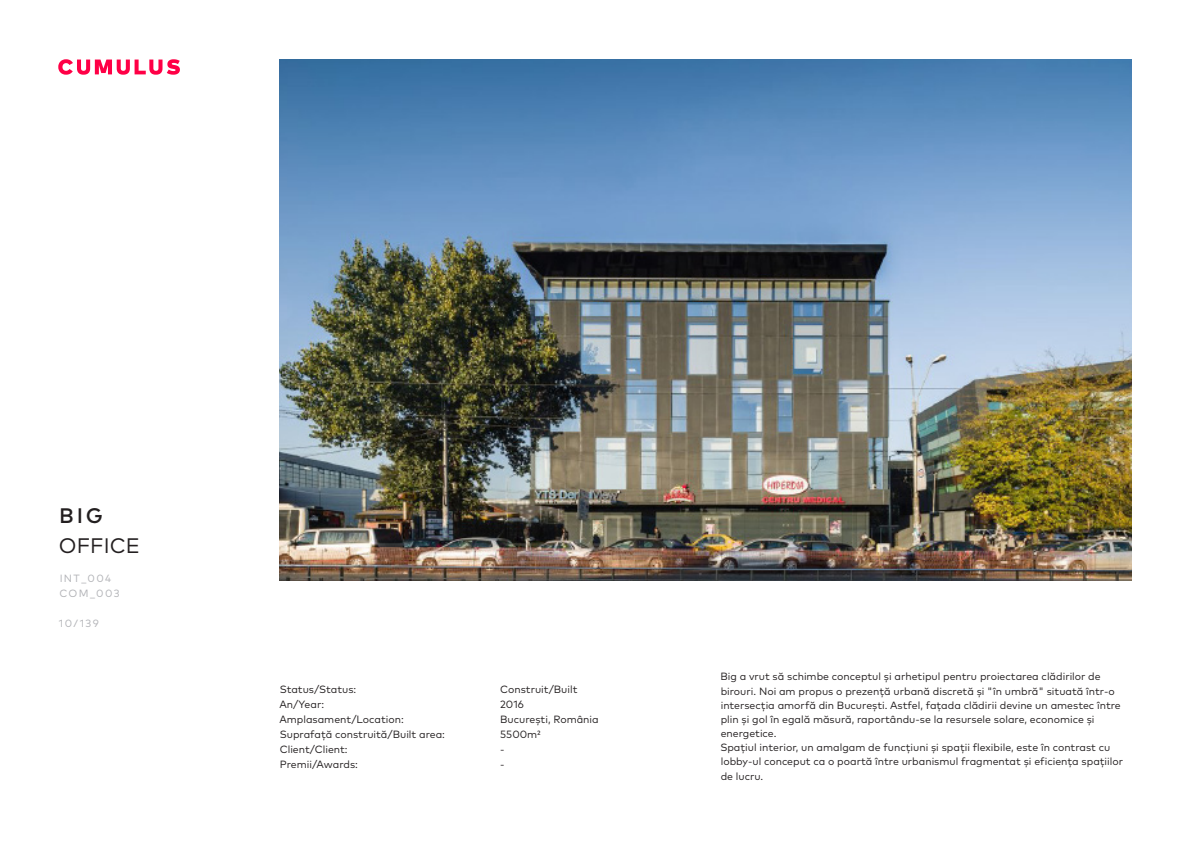
<style>
.page{position:relative;width:1191px;height:842px;background:#fff}
.page>*{position:absolute;margin:0;border:0;box-sizing:border-box;transform-origin:0 0}
.A3_Mark_B{font:21px "Mark Pro";color:#231f20}
.A3_Mark_B-2{font:500 21px "Mark Pro";color:#231f20}
.Corp_9{font:10.5px/14.2px "Mark Pro";color:#231f20}
.A3_Mark_A_indent_2{font:10.5px "Mark Pro";color:#231f20}
.A3_Mark_A_K35{font:10.5px "Mark Pro";letter-spacing:.125em;color:#b2b3b7}
</style>
<div class="page">
<img style="left:280px;top:59px;width:851px;height:521px">
<svg style="left:58px;top:59px;width:122px;height:16px"></svg>
<p class="A3_Mark_B-2" style="left:59px;top:500px;width:45px">BIG</p>
<p class="A3_Mark_B" style="left:59px;top:529px;width:82px">OFFICE</p>
<p class="A3_Mark_A_K35" style="left:60px;top:571px;width:53px">INT_004</p>
<p class="A3_Mark_A_K35" style="left:59px;top:586px;width:62px">COM_003</p>
<p class="A3_Mark_A_K35" style="left:59px;top:615px;width:41px">10/139</p>
<p class="A3_Mark_A_indent_2" style="left:280px;top:681px;width:78px">Status/Status:</p>
<p class="A3_Mark_A_indent_2" style="left:500px;top:681px;width:79px">Construit/Built</p>
<p class="A3_Mark_A_indent_2" style="left:279px;top:696px;width:46px">An/Year:</p>
<p class="A3_Mark_A_indent_2" style="left:500px;top:696px;width:25px">2016</p>
<p class="A3_Mark_A_indent_2" style="left:279px;top:711px;width:126px">Amplasament/Location:</p>
<p class="A3_Mark_A_indent_2" style="left:500px;top:711px;width:100px">București, România</p>
<p class="A3_Mark_A_indent_2" style="left:280px;top:726px;width:167px">Suprafață construită/Built area:</p>
<p class="A3_Mark_A_indent_2" style="left:500px;top:726px;width:42px">5500m2</p>
<p class="A3_Mark_A_indent_2" style="left:280px;top:741px;width:69px">Client/Client:</p>
<p class="A3_Mark_A_indent_2" style="left:500px;top:741px;width:6px">-</p>
<p class="A3_Mark_A_indent_2" style="left:280px;top:756px;width:80px">Premii/Awards:</p>
<p class="A3_Mark_A_indent_2" style="left:500px;top:756px;width:6px">-</p>
<p class="Corp_9" style="left:720px;top:669px;width:402px">Big a vrut să schimbe conceptul și arhetipul pentru proiectarea clădirilor de birouri. Noi am propus o prezență urbană discretă și "în umbră" situată într-o intersecția amorfă din București. Astfel, fațada clădirii devine un amestec între plin și gol în egală măsură, raportându-se la resursele solare, economice și energetice.</p>
<p class="Corp_9" style="left:720px;top:740px;width:404px">Spațiul interior, un amalgam de funcțiuni și spații flexibile, este în contrast cu lobby-ul conceput ca o poartă între urbanismul fragmentat și eficiența spațiilor de lucru.</p>
</div>
